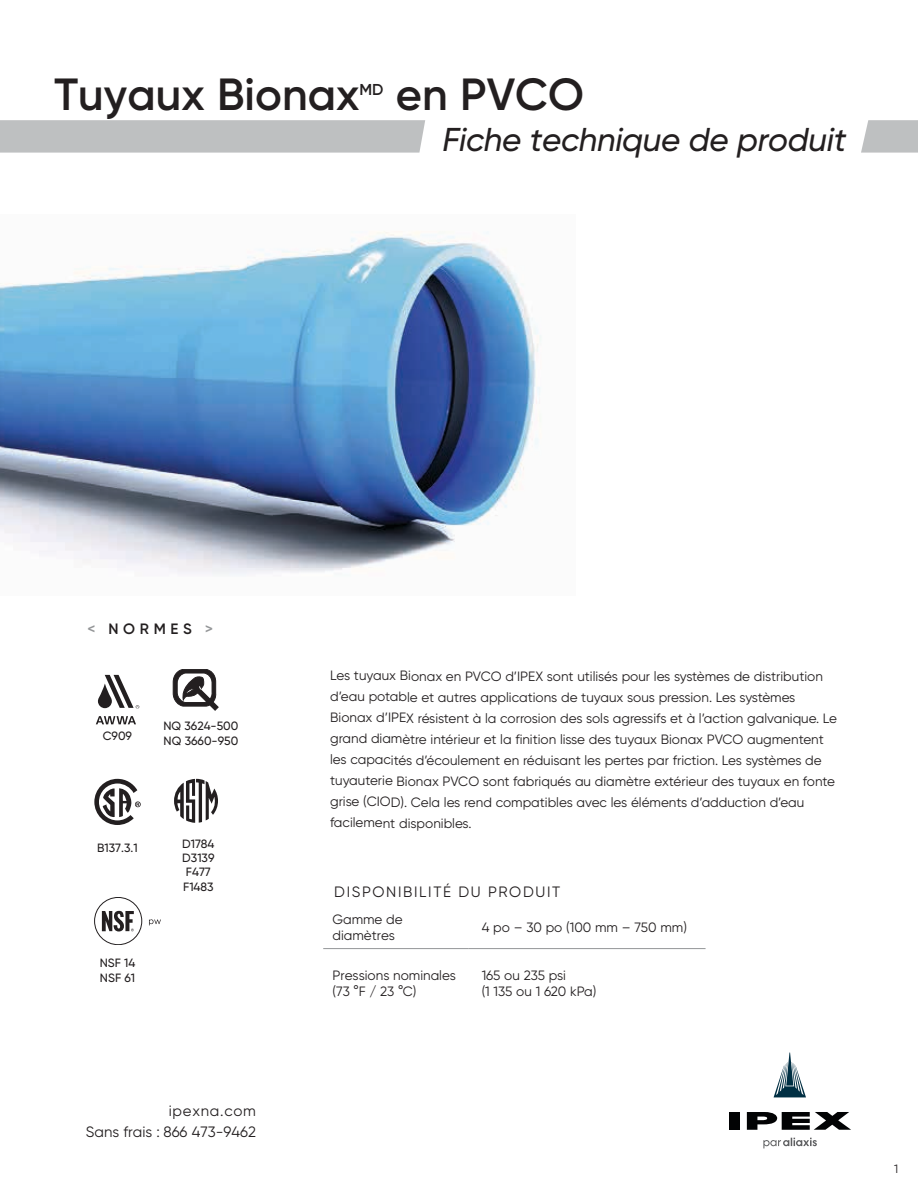
<style>
.page{position:relative;width:918px;height:1188px;background:#fff}
.page>*{position:absolute;margin:0;border:0;box-sizing:border-box;transform-origin:0 0}
.t1{font:600 45px "Gilroy";color:#231f20}
.t2{font:italic 500 33px "Gilroy";letter-spacing:-.01em;color:#231f20}
.t3{font:600 15.75px "Gilroy";color:#231f20}
.t4{font:15px/21px "Gilroy";color:#231f20;text-align:right}
.t5{font:15px "Gilroy";letter-spacing:.11em;color:#231f20}
.t6{font:600 15px "Gilroy";letter-spacing:.31em;color:#231f20}
.t7{font:13.5px/21px "Gilroy";color:#231f20}
.t8{font:500 12px/14.4px "Gilroy";color:#231f20}
.t9{font:12px "Gilroy";color:#231f20}
.s1{color:#949698}
</style>
<div class="page">
<hr style="left:323px;top:948px;width:145px;height:1px;background:#949698">
<hr style="left:468px;top:948px;width:238px;height:1px;background:#949698">
<svg style="left:861px;top:120px;width:57px;height:33px;background:#c3c5c5"></svg>
<div style="left:0;top:120px;width:425px;height:33px;background:#bec0c1"></div>
<div style="left:729px;top:1112px;width:11px;height:18px;background:#020304"></div>
<svg style="left:747px;top:1112px;width:104px;height:18px"></svg>
<svg style="left:774px;top:1053px;width:32px;height:44px"></svg>
<svg style="left:763px;top:1138px;width:54px;height:10px"></svg>
<svg style="left:174px;top:779px;width:44px;height:44px"></svg>
<svg style="left:149px;top:919px;width:12px;height:6px"></svg>
<div style="left:94px;top:897px;width:48px;height:48px;border:1px solid #231f20;border-radius:50%"></div>
<svg style="left:102px;top:911px;width:32px;height:21px"></svg>
<svg style="left:96px;top:716px;width:40px;height:8px"></svg>
<svg style="left:98px;top:675px;width:41px;height:34px"></svg>
<svg style="left:94px;top:779px;width:47px;height:46px"></svg>
<svg style="left:173px;top:669px;width:45px;height:42px"></svg>
<img style="left:0;top:231px;width:541px;height:345px">
<h1 class="t1" style="left:54px;top:66px;width:307px">Tuyaux Bionax</h1>
<p class="t3" style="left:360px;top:80px;width:26px">MD</p>
<h1 class="t1" style="left:396px;top:66px;width:190px">en PVCO</h1>
<h2 class="t2" style="left:443px;top:119px;width:405px">Fiche technique de produit</h2>
<p class="t6" style="left:87px;top:619px;width:127px"><span class="s1">&lt;</span> NORMES <span class="s1">&gt;</span></p>
<p class="t8" style="left:103px;top:728px;width:31px">C909</p>
<p class="t8" style="left:163px;top:719px;width:77px">NQ 3624-500<br>NQ 3660-950</p>
<p class="t8" style="left:97px;top:840px;width:42px">B137.3.1</p>
<p class="t8" style="left:100px;top:956px;width:37px">NSF 14<br>NSF 61</p>
<p class="t8" style="left:182px;top:836px;width:34px;text-align:center">D1784<br>D3139<br>F477<br>F1483</p>
<p class="t4" style="left:86px;top:1100px;width:171px">ipexna.com<br>Sans frais : 866 473-9462</p>
<p class="t7" style="left:330px;top:665px;width:509px">Les tuyaux Bionax en PVCO d’IPEX sont utilisés pour les systèmes de distribution d’eau potable et autres applications de tuyaux sous pression. Les systèmes Bionax d’IPEX résistent à la corrosion des sols agressifs et à l’action galvanique. Le grand diamètre intérieur et la finition lisse des tuyaux Bionax PVCO augmentent les capacités d’écoulement en réduisant les pertes par friction. Les systèmes de tuyauterie Bionax PVCO sont fabriqués au diamètre extérieur des tuyaux en fonte grise (CIOD). Cela les rend compatibles avec les éléments d’adduction d’eau facilement disponibles.</p>
<p class="t5" style="left:334px;top:883px;width:227px">DISPONIBILITÉ DU PRODUIT</p>
<p class="t7" style="left:333px;top:911px;width:72px;line-height:16.2px">Gamme de diamètres</p>
<p class="t7" style="left:482px;top:917px;width:207px">4 po – 30 po (100 mm – 750 mm)</p>
<p class="t7" style="left:333px;top:967px;width:125px;line-height:16.2px">Pressions nominales (73 °F / 23 °C)</p>
<p class="t7" style="left:482px;top:967px;width:116px;line-height:16.2px">165 ou 235 psi<br>(1 135 ou 1 620 kPa)</p>
<p class="t9" style="left:894px;top:1161px;width:6px">1</p>
</div>
